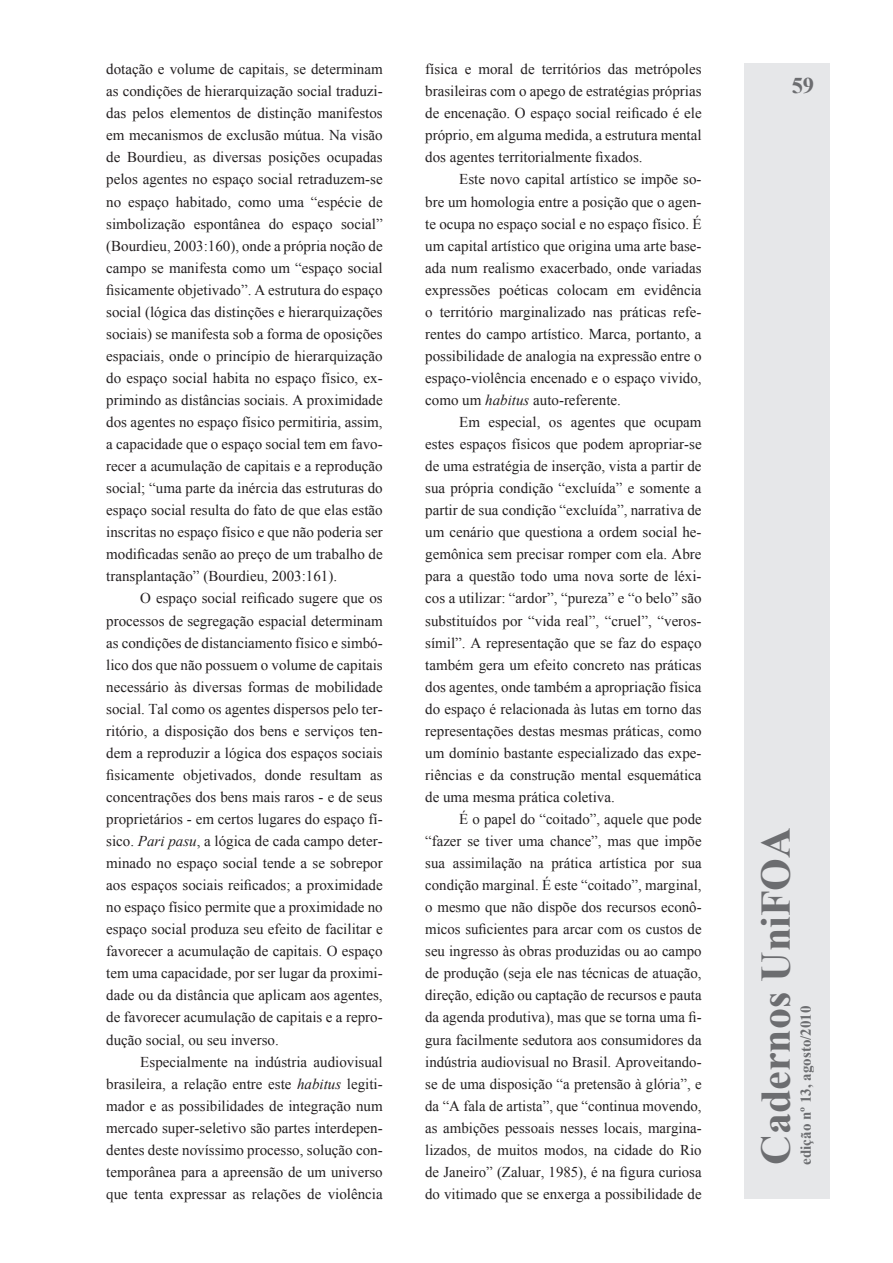
<style>
.page{position:relative;width:893px;height:1263px;background:#fff}
.page>*{position:absolute;margin:0;border:0;box-sizing:border-box;transform-origin:0 0}
.t1{font:700 42px "Times New Roman";color:#6c6d70}
.t2{font:700 22.5px "Times New Roman";color:#6c6d70}
.t3{font:15px/22px "Times New Roman";color:#231f20;text-align:justify}
.t4{font:700 15px "Times New Roman";color:#6c6d70}
.s1{font-style:italic}
</style>
<div class="page">
<div style="left:744px;top:64px;width:85px;height:1135px;background:#e6e7e9"></div>
<p class="t3" style="left:106px;top:58px;width:278px">dotação e volume de capitais, se determinam as condições de hierarquização social traduzi&shy;das pelos elementos de distinção manifestos em mecanismos de exclusão mútua. Na visão de Bourdieu, as diversas posições ocupadas pelos agentes no espaço social retraduzem-se no espaço habitado, como uma “espécie de simbolização espontânea do espaço social” (Bourdieu, 2003:160), onde a própria noção de campo se manifesta como um “espaço social fisicamente objetivado”. A estrutura do espaço social (lógica das distinções e hierarquizações sociais) se manifesta sob a forma de oposições espaciais, onde o princípio de hierarquização do espaço social habita no espaço físico, ex&shy;primindo as distâncias sociais. A proximidade dos agentes no espaço físico permitiria, assim, a capacidade que o espaço social tem em favo&shy;recer a acumulação de capitais e a reprodução social; “uma parte da inércia das estruturas do espaço social resulta do fato de que elas estão inscritas no espaço físico e que não poderia ser modificadas senão ao preço de um trabalho de transplantação” (Bourdieu, 2003:161).</p>
<p class="t3" style="left:106px;top:587px;width:278px;text-indent:34px">O espaço social reificado sugere que os processos de segregação espacial determinam as condições de distanciamento físico e simbó&shy;lico dos que não possuem o volume de capitais necessário às diversas formas de mobilidade social. Tal como os agentes dispersos pelo ter&shy;ritório, a disposição dos bens e serviços ten&shy;dem a reproduzir a lógica dos espaços sociais fisicamente objetivados, donde resultam as concentrações dos bens mais raros - e de seus proprietários - em certos lugares do espaço fí&shy;sico. <span class="s1">Pari pasu</span>, a lógica de cada campo deter&shy;minado no espaço social tende a se sobrepor aos espaços sociais reificados; a proximidade no espaço físico permite que a proximidade no espaço social produza seu efeito de facilitar e favorecer a acumulação de capitais. O espaço tem uma capacidade, por ser lugar da proximi&shy;dade ou da distância que aplicam aos agentes, de favorecer acumulação de capitais e a repro&shy;dução social, ou seu inverso.</p>
<p class="t3" style="left:106px;top:1050px;width:278px;text-indent:34px">Especialmente na indústria audiovisual brasileira, a relação entre este <span class="s1">habitus</span> legiti&shy;mador e as possibilidades de integração num mercado super-seletivo são partes interdepen&shy;dentes deste novíssimo processo, solução con&shy;temporânea para a apreensão de um universo que tenta expressar as relações de violência</p>
<p class="t3" style="left:425px;top:58px;width:278px">física e moral de territórios das metrópoles brasileiras com o apego de estratégias próprias de encenação. O espaço social reificado é ele próprio, em alguma medida, a estrutura mental dos agentes territorialmente fixados.</p>
<p class="t3" style="left:425px;top:168px;width:278px;text-indent:34px">Este novo capital artístico se impõe so&shy;bre um homologia entre a posição que o agen&shy;te ocupa no espaço social e no espaço físico. É um capital artístico que origina uma arte base&shy;ada num realismo exacerbado, onde variadas expressões poéticas colocam em evidência o território marginalizado nas práticas refe&shy;rentes do campo artístico. Marca, portanto, a possibilidade de analogia na expressão entre o espaço-violência encenado e o espaço vivido, como um <span class="s1">habitus</span> auto-referente.</p>
<p class="t3" style="left:425px;top:411px;width:278px;text-indent:34px">Em especial, os agentes que ocupam estes espaços físicos que podem apropriar-se de uma estratégia de inserção, vista a partir de sua própria condição “excluída” e somente a partir de sua condição “excluída”, narrativa de um cenário que questiona a ordem social he&shy;gemônica sem precisar romper com ela. Abre para a questão todo uma nova sorte de léxi&shy;cos a utilizar: “ardor”, “pureza” e “o belo” são substituídos por “vida real”, “cruel”, “veros&shy;símil”. A representação que se faz do espaço também gera um efeito concreto nas práticas dos agentes, onde também a apropriação física do espaço é relacionada às lutas em torno das representações destas mesmas práticas, como um domínio bastante especializado das expe&shy;riências e da construção mental esquemática de uma mesma prática coletiva.</p>
<p class="t3" style="left:425px;top:808px;width:278px;text-indent:34px">É o papel do “coitado”, aquele que pode “fazer se tiver uma chance”, mas que impõe sua assimilação na prática artística por sua condição marginal. É este “coitado”, marginal, o mesmo que não dispõe dos recursos econô&shy;micos suficientes para arcar com os custos de seu ingresso às obras produzidas ou ao campo de produção (seja ele nas técnicas de atuação, direção, edição ou captação de recursos e pauta da agenda produtiva), mas que se torna uma fi&shy;gura facilmente sedutora aos consumidores da indústria audiovisual no Brasil. Aproveitando&shy;se de uma disposição “a pretensão à glória”, e da “A fala de artista”, que “continua movendo, as ambições pessoais nesses locais, margina&shy;lizados, de muitos modos, na cidade do Rio de Janeiro” (Zaluar, 1985), é na figura curiosa do vitimado que se enxerga a possibilidade de</p>
<h2 class="t2" style="left:792px;top:70px;width:24px">59</h2>
<h1 class="t1" style="left:747px;top:1165px;width:339px;rotate:-90deg">Cadernos UniFOA</h1>
<p class="t4" style="left:795px;top:1165px;width:161px;rotate:-90deg">edição nº 13, agosto/2010</p>
</div>
